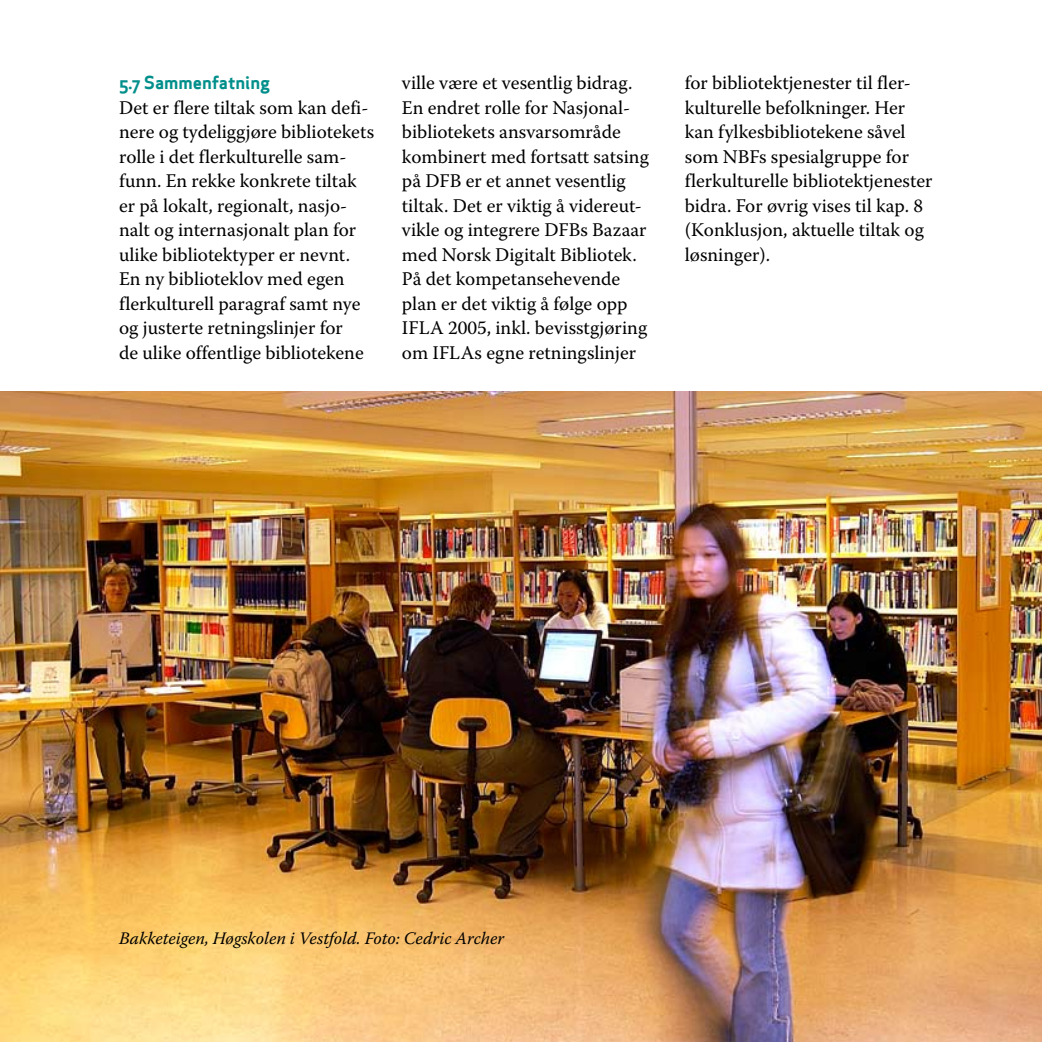
<style>
.page{position:relative;width:1042px;height:1042px;background:#fff}
.page>*{position:absolute;margin:0;border:0;box-sizing:border-box;transform-origin:0 0}
.t1{font:19.25px/24.5px "Warnock Pro";color:#000}
.t2{font:italic 17.5px "Warnock Pro";color:#000}
.t3{font:17.5px "Apex Sans Bold ST";color:#008f8b}
</style>
<div class="page">
<img style="left:0;top:392px;width:1042px;height:650px">
<p class="t3" style="left:119px;top:71px;width:152px">5.7 Sammenfatning</p>
<p class="t1" style="left:119px;top:95px;width:257px">Det er flere tiltak som kan defi&shy;nere og tydeliggjøre bibliotekets rolle i det flerkulturelle sam&shy;funn. En rekke konkrete tiltak er på lokalt, regionalt, nasjo&shy;nalt og internasjonalt plan for ulike bibliotektyper er nevnt.<br>En ny biblioteklov med egen flerkulturell paragraf samt nye og justerte retningslinjer for<br>de ulike offentlige bibliotekene</p>
<p class="t1" style="left:402px;top:70px;width:248px">ville være et vesentlig bidrag.<br>En endret rolle for Nasjonal&shy;bibliotekets ansvarsområde kombinert med fortsatt satsing på DFB er et annet vesentlig tiltak. Det er viktig å videreut&shy;vikle og integrere DFBs Bazaar med Norsk Digitalt Bibliotek.<br>På det kompetansehevende plan er det viktig å følge opp<br>IFLA 2005, inkl. bevisstgjøring om IFLAs egne retningslinjer</p>
<p class="t1" style="left:685px;top:70px;width:249px">for bibliotektjenester til fler&shy;kulturelle befolkninger. Her kan fylkesbibliotekene såvel som NBFs spesialgruppe for flerkulturelle bibliotektjenester bidra. For øvrig vises til kap. 8 (Konklusjon, aktuelle tiltak og løsninger).</p>
<p class="t2" style="left:119px;top:928px;width:386px">Bakketeigen, Høgskolen i Vestfold. Foto: Cedric Archer</p>
</div>
